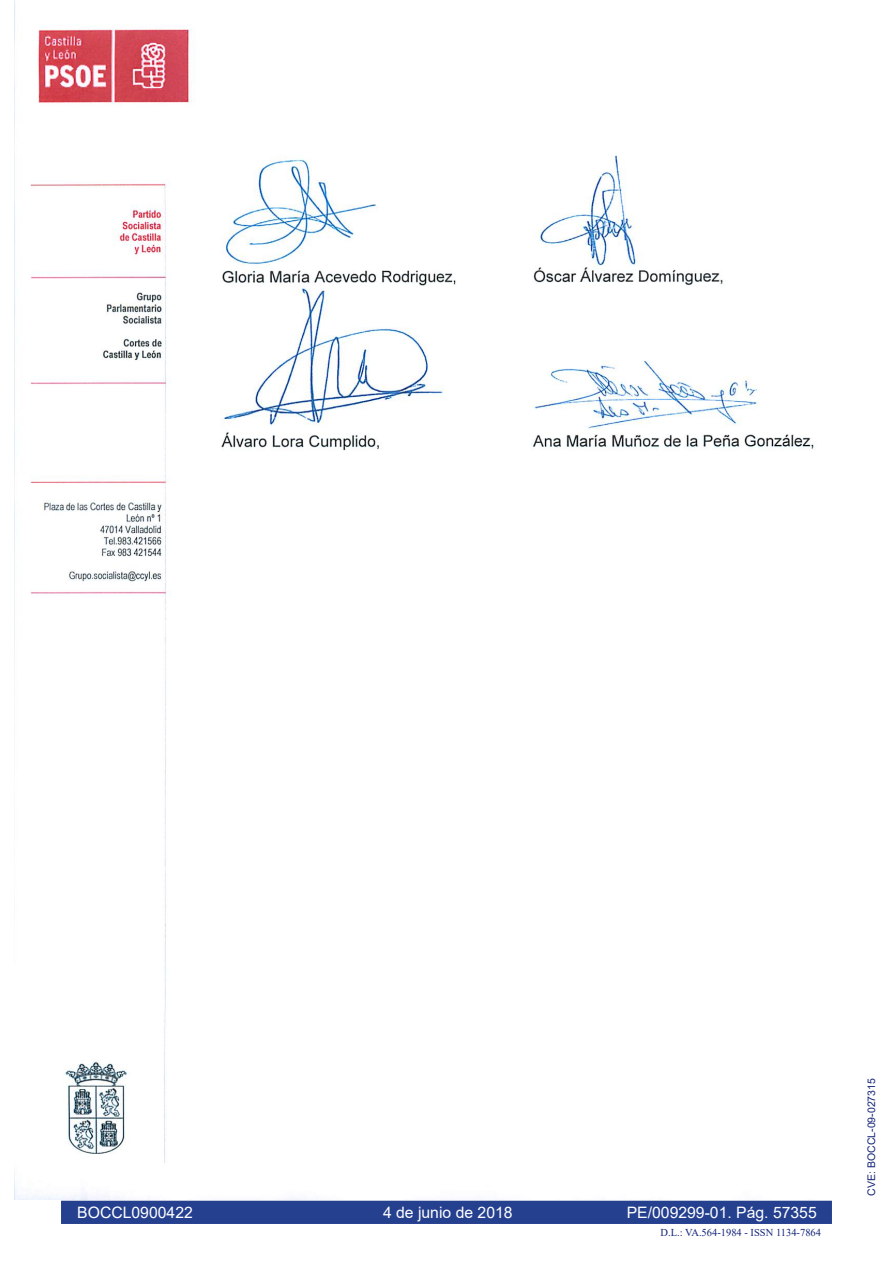
<style>
.page{position:relative;width:893px;height:1263px;background:#fff}
.page>*{position:absolute;margin:0;border:0;box-sizing:border-box;transform-origin:0 0}
.t1{font:15.75px "Arial";color:#fff}
.t2{font:10.5px "Times New Roman";color:#132477}
.t3{font:10.5px "Arial";color:#132477}
</style>
<div class="page">
<div style="left:60px;top:1200px;width:773px;height:25px;background:#25408f"></div>
<div style="left:60px;top:1199px;width:773px;height:26px;border:2px solid #fff"></div>
<img style="left:15px;top:28px;width:818px;height:1172px">
<p class="t1" style="left:77px;top:1202px;width:117px">BOCCL0900422</p>
<p class="t1" style="left:383px;top:1202px;width:131px">4 de junio de 2018</p>
<p class="t1" style="left:627px;top:1202px;width:192px">PE/009299-01. Pág. 57355</p>
<p class="t2" style="left:661px;top:1225px;width:162px">D.L.: VA.564-1984 - ISSN 1134-7864</p>
<p class="t3" style="left:864px;top:1195px;width:119px;rotate:-90deg">CVE: BOCCL-09-027315</p>
</div>
